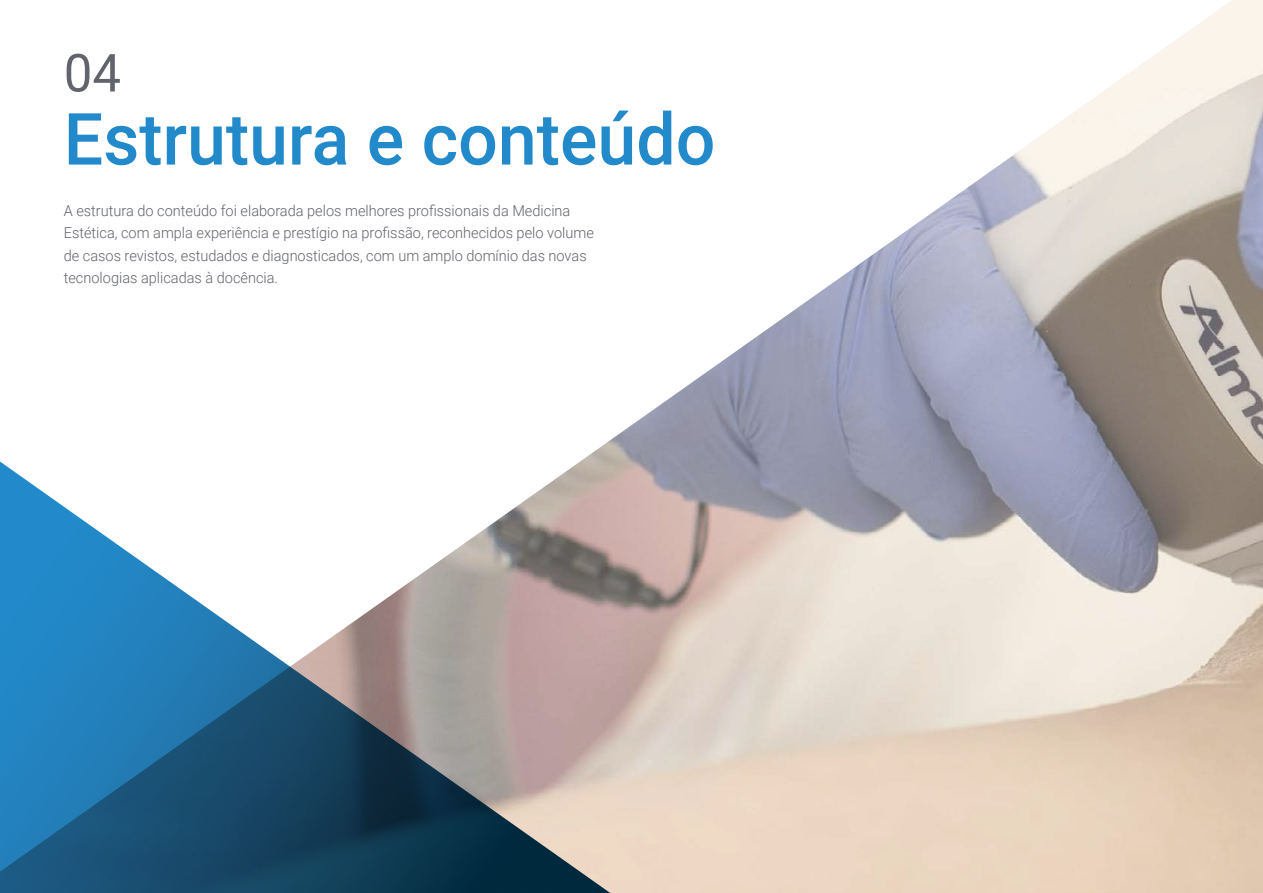
<style>
.page{position:relative;width:1263px;height:893px;background:#fff}
.page>*{position:absolute;margin:0;border:0;box-sizing:border-box;transform-origin:0 0}
.t1{font:500 72px "Roboto";color:#2289ca}
.t2{font:52.5px "Roboto";color:#61646a}
.t3{font:300 15px/22.5px "Roboto";color:#61646a}
</style>
<div class="page">
<img style="left:602px;top:0;width:661px;height:893px">
<svg style="left:0;top:446px;width:640px;height:447px"></svg>
<h2 class="t2" style="left:64px;top:36px;width:59px">04</h2>
<h1 class="t1" style="left:64px;top:89px;width:653px">Estrutura e conteúdo</h1>
<p class="t3" style="left:64px;top:199px;width:532px">A estrutura do conteúdo foi elaborada pelos melhores profissionais da Medicina Estética, com ampla experiência e prestígio na profissão, reconhecidos pelo volume de casos revistos, estudados e diagnosticados, com um amplo domínio das novas tecnologias aplicadas à docência.</p>
</div>
